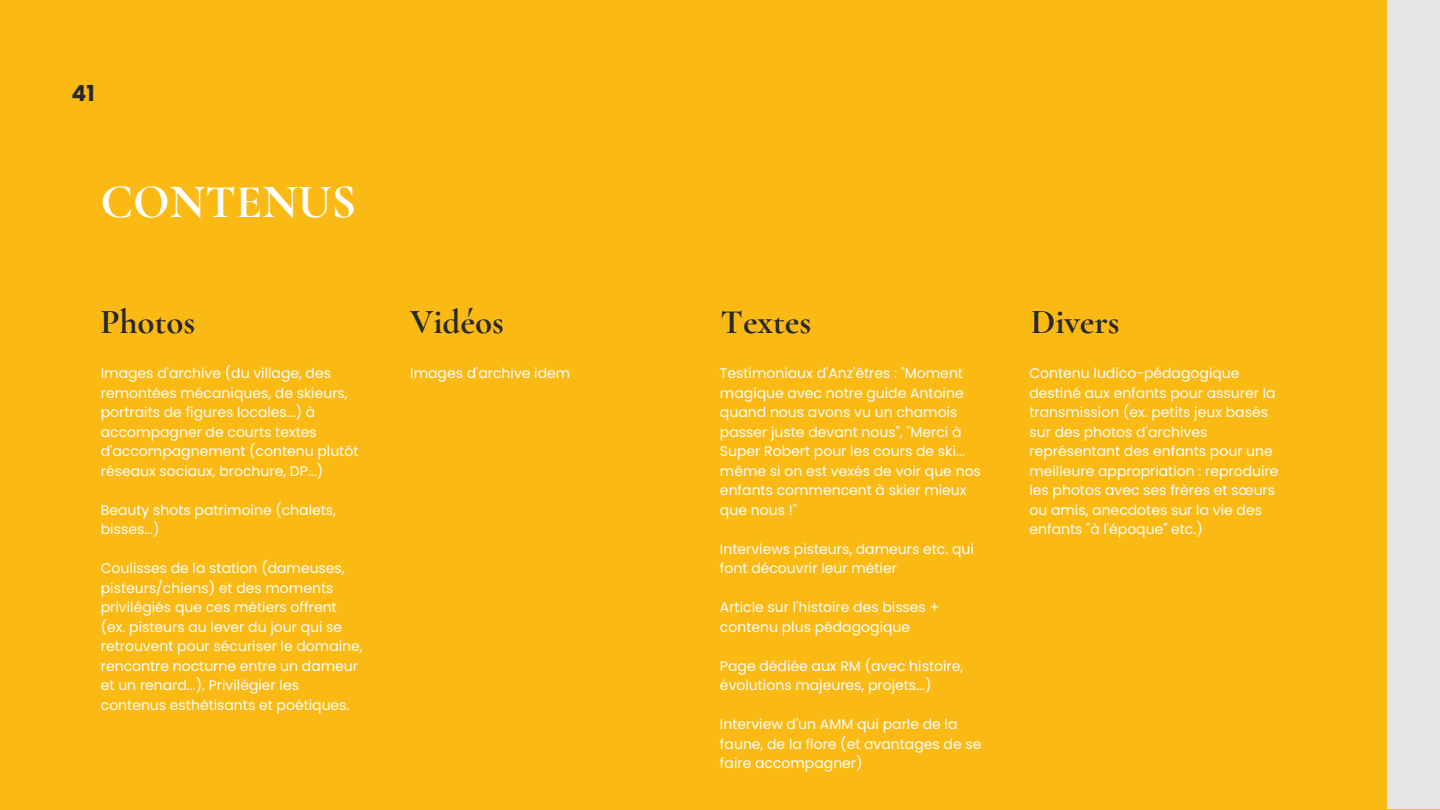
<style>
.page{position:relative;width:1440px;height:810px;background:#fab913}
.page>*{position:absolute;margin:0;border:0;box-sizing:border-box;transform-origin:0 0}
.t1{font:700 48px "Cormorant Garamond";color:#fff}
.t2{font:700 35px "Cormorant Garamond";color:#282828}
.t3{font:700 22px "Poppins";color:#282828}
.t4{font:14px/19.5px "Poppins";color:#fff}
</style>
<div class="page">
<div style="left:1387px;top:0;width:53px;height:809px;background:#e6e6e6"></div>
<h3 class="t3" style="left:71px;top:78px;width:25px">41</h3>
<h1 class="t1" style="left:100px;top:173px;width:257px">CONTENUS</h1>
<h2 class="t2" style="left:100px;top:301px;width:96px">Photos</h2>
<p class="t4" style="left:101px;top:364px;width:259px">Images d'archive (du village, des remontées mécaniques, de skieurs, portraits de figures locales...) à accompagner de courts textes d'accompagnement (contenu plutôt réseaux sociaux, brochure, DP...)</p>
<p class="t4" style="left:101px;top:500px;width:237px">Beauty shots patrimoine (chalets, bisses...)</p>
<p class="t4" style="left:101px;top:559px;width:263px">Coulisses de la station (dameuses, pisteurs/chiens) et des moments privilégiés que ces métiers offrent (ex. pisteurs au lever du jour qui se retrouvent pour sécuriser le domaine, rencontre nocturne entre un dameur et un renard...). Privilégier les contenus esthétisants et poétiques.</p>
<h2 class="t2" style="left:410px;top:301px;width:95px">Vidéos</h2>
<p class="t4" style="left:410px;top:364px;width:162px">Images d'archive idem</p>
<h2 class="t2" style="left:721px;top:301px;width:92px">Textes</h2>
<p class="t4" style="left:720px;top:364px;width:262px">Testimoniaux d'Anz'êtres : "Moment magique avec notre guide Antoine quand nous avons vu un chamois passer juste devant nous", "Merci à<br>Super Robert pour les cours de ski... même si on est vexés de voir que nos enfants commencent à skier mieux que nous !"</p>
<p class="t4" style="left:720px;top:539px;width:255px">Interviews pisteurs, dameurs etc. qui font découvrir leur métier</p>
<p class="t4" style="left:720px;top:598px;width:221px">Article sur l'histoire des bisses + contenu plus pédagogique</p>
<p class="t4" style="left:720px;top:656px;width:245px">Page dédiée aux RM (avec histoire, évolutions majeures, projets...)</p>
<p class="t4" style="left:720px;top:715px;width:263px">Interview d'un AMM qui parle de la faune, de la flore (et avantages de se faire accompagner)</p>
<h2 class="t2" style="left:1031px;top:301px;width:90px">Divers</h2>
<p class="t4" style="left:1029px;top:364px;width:251px">Contenu ludico-pédagogique destiné aux enfants pour assurer la transmission (ex. petits jeux basés sur des photos d'archives représentant des enfants pour une meilleure appropriation : reproduire les photos avec ses frères et sœurs ou amis, anecdotes sur la vie des enfants "à l'époque" etc.)</p>
</div>
